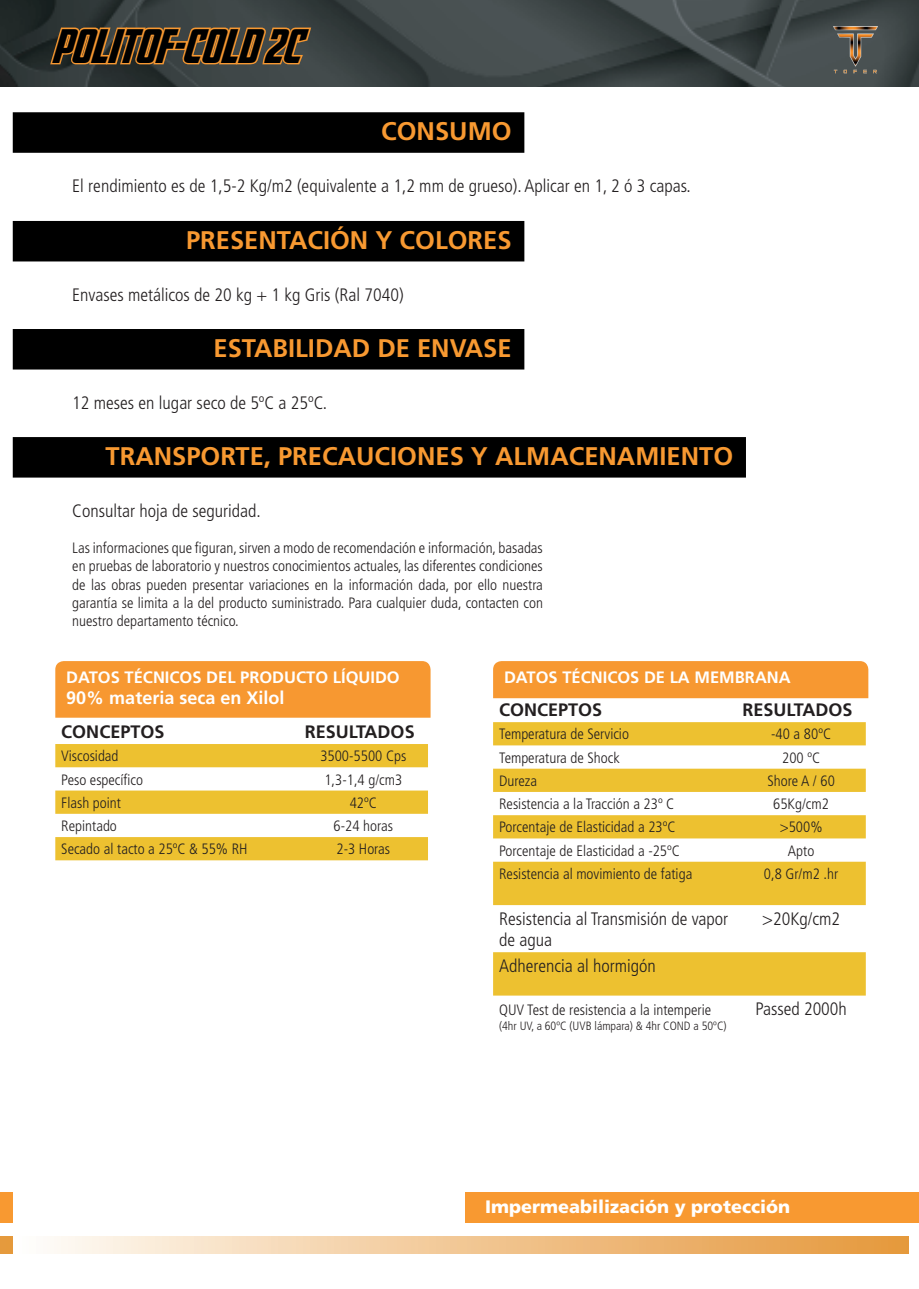
<style>
.page{position:relative;width:919px;height:1289px;background:#fff}
.page>*{position:absolute;margin:0;border:0;box-sizing:border-box;transform-origin:0 0}
.texto{font:700 46.5px "Avengeance Heroic Avenger";color:#000}
.t1{font:700 25.5px "Frutiger";color:#f89931}
.texto_en_puntos{font:300 condensed 18px/21.6px "Frutiger";color:#231f20}
.t2{font:700 18px "Frutiger";color:#231f20}
.t3{font:900 18px "Frutiger";color:#fff}
.t4{font:700 18px "Frutiger";color:#fff}
.t5{font:700 16.5px "Frutiger";color:#fff}
.texto_en_puntos-2{font:300 condensed 15px/18px "Frutiger";color:#231f20;text-align:justify}
.t6{font:300 condensed 12px "Frutiger";color:#231f20}
</style>
<div class="page">
<img style="left:0;top:0;width:918px;height:86px">
<svg style="left:48px;top:25px;width:265px;height:42px"></svg>
<img style="left:826px;top:21px;width:58px;height:57px">
<svg style="left:0;top:1236px;width:13px;height:17px"></svg>
<div style="left:15px;top:1236px;width:892px;height:16px;background:linear-gradient(to right,#fefbf7,#e59639)"></div>
<div style="left:15px;top:1235px;width:893px;height:18px;border:2px solid #fff"></div>
<div style="left:13px;top:112px;width:511px;height:41px;background:#000"></div>
<div style="left:13px;top:221px;width:511px;height:40px;background:#000"></div>
<div style="left:13px;top:329px;width:511px;height:40px;background:#000"></div>
<div style="left:13px;top:437px;width:733px;height:40px;background:#000"></div>
<div style="left:465px;top:1192px;width:453px;height:30px;background:#f89931"></div>
<div style="left:0;top:1192px;width:13px;height:30px;background:#f89931"></div>
<svg style="left:55px;top:661px;width:375px;height:56px"></svg>
<div style="left:66px;top:669px;width:348px;height:43px;background:#f79831"></div>
<div style="left:493px;top:661px;width:375px;height:37px;background:#f79831"></div>
<div style="left:504px;top:670px;width:347px;height:22px;background:#f79831"></div>
<div style="left:55px;top:744px;width:373px;height:23px;background:#edc130"></div>
<div style="left:55px;top:790px;width:373px;height:23px;background:#edc130"></div>
<div style="left:55px;top:837px;width:373px;height:23px;background:#edc130"></div>
<div style="left:493px;top:722px;width:372px;height:23px;background:#edc130"></div>
<svg style="left:493px;top:768px;width:372px;height:227px;fill:#edc130"></svg>
<div style="left:493px;top:815px;width:372px;height:23px;background:#edc130"></div>
<p class="texto" style="left:51px;top:15px;width:251px">POLITOF-COLD 2C</p>
<h2 class="t1" style="left:381px;top:116px;width:132px">CONSUMO</h2>
<p class="texto_en_puntos" style="left:72px;top:175px;width:619px">El rendimiento es de 1,5-2 Kg/m2 (equivalente a 1,2 mm de grueso). Aplicar en 1, 2 ó 3 capas.</p>
<h2 class="t1" style="left:186px;top:225px;width:327px">PRESENTACIÓN Y COLORES</h2>
<p class="texto_en_puntos" style="left:72px;top:284px;width:333px">Envases metálicos de 20 kg + 1 kg Gris (Ral 7040)</p>
<h2 class="t1" style="left:213px;top:333px;width:299px">ESTABILIDAD DE ENVASE</h2>
<p class="texto_en_puntos" style="left:72px;top:392px;width:256px">12 meses en lugar seco de 5ºC a 25ºC.</p>
<h2 class="t1" style="left:106px;top:441px;width:629px">TRANSPORTE, PRECAUCIONES Y ALMACENAMIENTO</h2>
<p class="texto_en_puntos" style="left:72px;top:500px;width:190px">Consultar hoja de seguridad.</p>
<p class="texto_en_puntos-2" style="left:72px;top:539px;width:472px">Las informaciones que figuran, sirven a modo de recomendación e información, basadas en pruebas de laboratorio y nuestros conocimientos actuales, las diferentes condiciones de las obras pueden presentar variaciones en la información dada, por ello nuestra garantía se limita a la del producto suministrado. Para cualquier duda, contacten con nuestro departamento técnico.</p>
<p class="t5" style="left:66px;top:667px;width:335px">DATOS TÉCNICOS DEL PRODUCTO LÍQUIDO</p>
<p class="t4" style="left:66px;top:687px;width:220px">90% materia seca en Xilol</p>
<p class="t5" style="left:504px;top:668px;width:288px">DATOS TÉCNICOS DE LA MEMBRANA</p>
<p class="t2" style="left:499px;top:699px;width:105px">CONCEPTOS</p>
<p class="t2" style="left:742px;top:699px;width:111px">RESULTADOS</p>
<p class="texto_en_puntos-2" style="left:499px;top:725px;width:131px">Temperatura de Servicio</p>
<p class="texto_en_puntos-2" style="left:771px;top:725px;width:61px">-40 a 80ºC</p>
<p class="texto_en_puntos-2" style="left:499px;top:748px;width:122px">Temperatura de Shock</p>
<p class="texto_en_puntos-2" style="left:782px;top:748px;width:39px">200 ºC</p>
<p class="texto_en_puntos-2" style="left:499px;top:772px;width:40px">Dureza</p>
<p class="texto_en_puntos-2" style="left:767px;top:772px;width:69px">Shore A / 60</p>
<p class="texto_en_puntos-2" style="left:499px;top:795px;width:177px">Resistencia a la Tracción a 23º C</p>
<p class="texto_en_puntos-2" style="left:773px;top:795px;width:57px">65Kg/cm2</p>
<p class="texto_en_puntos-2" style="left:499px;top:818px;width:178px">Porcentaje de Elasticidad a 23ºC</p>
<p class="texto_en_puntos-2" style="left:779px;top:818px;width:44px">&gt;500%</p>
<p class="texto_en_puntos-2" style="left:499px;top:841px;width:182px">Porcentaje de Elasticidad a -25ºC</p>
<p class="texto_en_puntos-2" style="left:787px;top:841px;width:28px">Apto</p>
<p class="texto_en_puntos-2" style="left:499px;top:865px;width:195px">Resistencia al movimiento de fatiga</p>
<p class="texto_en_puntos-2" style="left:763px;top:865px;width:76px">0,8 Gr/m2 .hr</p>
<p class="texto_en_puntos" style="left:499px;top:907px;width:231px">Resistencia al Transmisión de vapor de agua</p>
<p class="texto_en_puntos" style="left:762px;top:907px;width:79px">&gt;20Kg/cm2</p>
<p class="texto_en_puntos" style="left:499px;top:954px;width:158px">Adherencia al hormigón</p>
<p class="texto_en_puntos-2" style="left:499px;top:1001px;width:213px">QUV Test de resistencia a la intemperie</p>
<p class="t6" style="left:499px;top:1018px;width:229px">(4hr UV, a 60ºC (UVB lámpara) &amp; 4hr COND a 50ºC)</p>
<p class="t2" style="left:61px;top:721px;width:105px">CONCEPTOS</p>
<p class="t2" style="left:304px;top:721px;width:111px">RESULTADOS</p>
<p class="texto_en_puntos-2" style="left:61px;top:747px;width:59px">Viscosidad</p>
<p class="texto_en_puntos-2" style="left:320px;top:747px;width:87px">3500-5500 Cps</p>
<p class="texto_en_puntos-2" style="left:61px;top:770px;width:83px">Peso específico</p>
<p class="texto_en_puntos-2" style="left:324px;top:770px;width:79px">1,3-1,4 g/cm3</p>
<p class="texto_en_puntos-2" style="left:61px;top:793px;width:61px">Flash point</p>
<p class="texto_en_puntos-2" style="left:350px;top:793px;width:29px">42ºC</p>
<p class="texto_en_puntos-2" style="left:61px;top:817px;width:57px">Repintado</p>
<p class="texto_en_puntos-2" style="left:333px;top:817px;width:61px">6-24 horas</p>
<p class="texto_en_puntos-2" style="left:61px;top:840px;width:188px">Secado al tacto a 25ºC &amp; 55% RH</p>
<p class="texto_en_puntos-2" style="left:336px;top:840px;width:55px">2-3 Horas</p>
<p class="texto_en_puntos" style="left:755px;top:998px;width:93px">Passed 2000h</p>
<p class="t3" style="left:485px;top:1195px;width:306px">Impermeabilización y protección</p>
</div>
